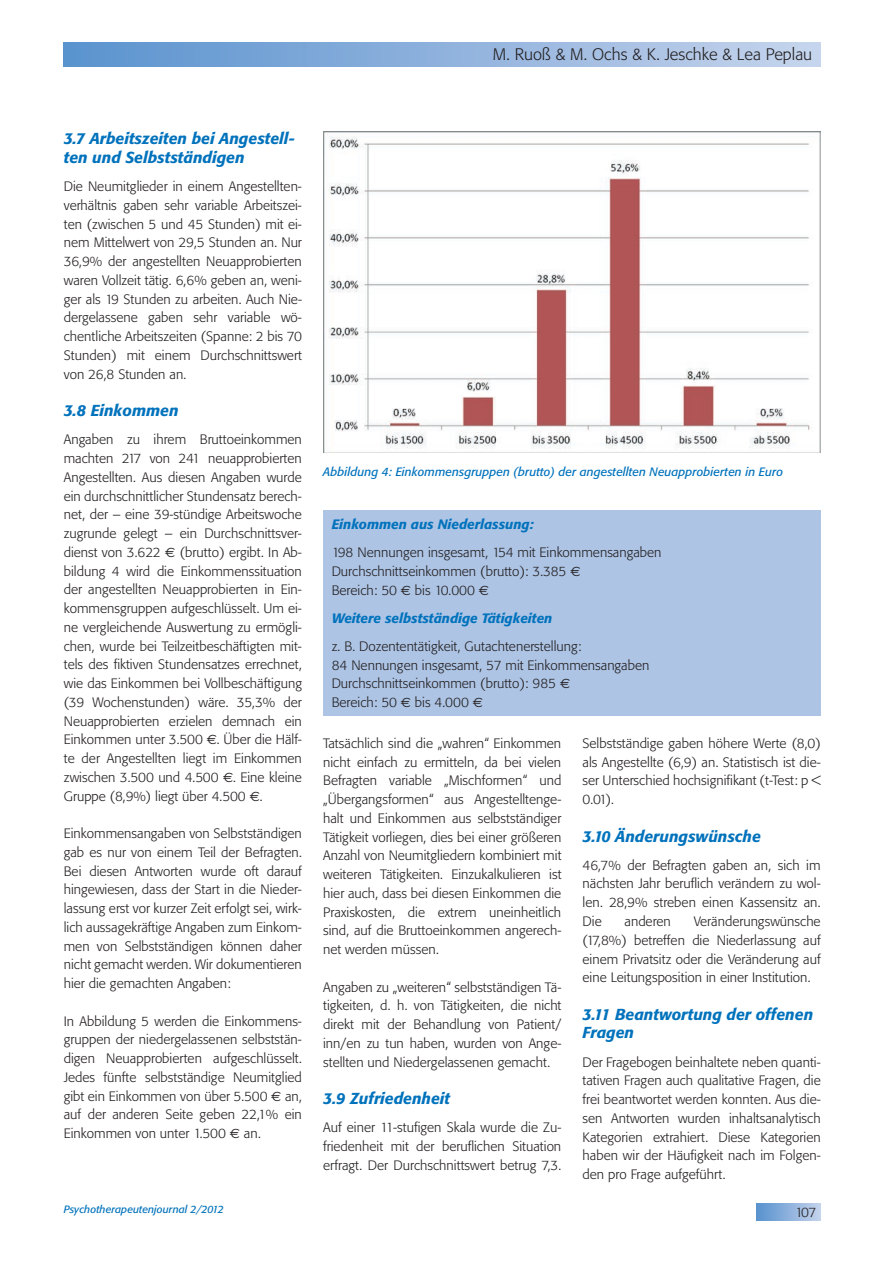
<style>
.page{position:relative;width:893px;height:1263px;background:#fff}
.page>*{position:absolute;margin:0;border:0;box-sizing:border-box;transform-origin:0 0}
.t1{font:300 16.5px "Tn T Form BSK";color:#231f20}
.t2{font:italic 500 15.75px/18.8px "Tn T Form BSK";color:#0072bc}
.t3{font:300 13.5px/18.8px "Tn T Form BSK";color:#231f20;text-align:justify}
.t4{font:italic 500 13.5px "Tn T Form BSK";color:#0072bc}
.t5{font:italic 12px "Tn T Form BSK";color:#0072bc}
.t6{font:italic 10.5px "Tn T Form BSK";color:#0072bc}
.s1{font-family:"Euro Sans";font-weight:400}
</style>
<div class="page">
<div style="left:64px;top:43px;width:757px;height:24px;background:linear-gradient(to right,#5992ce,#c6d3ec)"></div>
<div style="left:757px;top:1203px;width:64px;height:17px;background:linear-gradient(to right,#5992ce,#c3d2eb)"></div>
<div style="left:323px;top:510px;width:498px;height:205px;background:#adc4e5"></div>
<img style="left:323px;top:132px;width:498px;height:321px">
<p class="t1" style="left:493px;top:44px;width:321px">M. Ruoß &amp; M. Ochs &amp; K. Jeschke &amp; Lea Peplau</p>
<p class="t2" style="left:64px;top:129px;width:232px">3.7 Arbeitszeiten bei Angestell&shy;ten und Selbstständigen</p>
<p class="t3" style="left:64px;top:177px;width:240px">Die Neumitglieder in einem Angestellten&shy;verhältnis gaben sehr variable Arbeitszei&shy;ten (zwischen 5 und 45 Stunden) mit ei&shy;nem Mittelwert von 29,5 Stunden an. Nur 36,9% der angestellten Neuapprobierten waren Vollzeit tätig. 6,6% geben an, weni&shy;ger als 19 Stunden zu arbeiten. Auch Nie&shy;dergelassene gaben sehr variable wö&shy;chentliche Arbeitszeiten (Spanne: 2 bis 70<br>Stunden) mit einem Durchschnittswert von 26,8 Stunden an.</p>
<p class="t2" style="left:64px;top:401px;width:116px">3.8 Einkommen</p>
<p class="t3" style="left:64px;top:430px;width:240px">Angaben zu ihrem Bruttoeinkommen machten 217 von 241 neuapprobierten Angestellten. Aus diesen Angaben wurde ein durchschnittlicher Stundensatz berech&shy;net, der – eine 39-stündige Arbeitswoche zugrunde gelegt – ein Durchschnittsver&shy;dienst von 3.622 <span class="s1">€</span> (brutto) ergibt. In Ab&shy;bildung 4 wird die Einkommenssituation der angestellten Neuapprobierten in Ein&shy;kommensgruppen aufgeschlüsselt. Um ei&shy;ne vergleichende Auswertung zu ermögli&shy;chen, wurde bei Teilzeitbeschäftigten mit&shy;tels des fiktiven Stundensatzes errechnet, wie das Einkommen bei Vollbeschäftigung (39 Wochenstunden) wäre. 35,3% der Neuapprobierten erzielen demnach ein Einkommen unter 3.500 <span class="s1">€</span>. Über die Hälf&shy;te der Angestellten liegt im Einkommen zwischen 3.500 und 4.500 <span class="s1">€</span>. Eine kleine Gruppe (8,9%) liegt über 4.500 <span class="s1">€</span>.</p>
<p class="t3" style="left:64px;top:824px;width:240px">Einkommensangaben von Selbstständigen gab es nur von einem Teil der Befragten.<br>Bei diesen Antworten wurde oft darauf hingewiesen, dass der Start in die Nieder&shy;lassung erst vor kurzer Zeit erfolgt sei, wirk&shy;lich aussagekräftige Angaben zum Einkom&shy;men von Selbstständigen können daher nicht gemacht werden. Wir dokumentieren hier die gemachten Angaben:</p>
<p class="t3" style="left:64px;top:1011px;width:240px">In Abbildung 5 werden die Einkommens&shy;gruppen der niedergelassenen selbststän&shy;digen Neuapprobierten aufgeschlüsselt.<br>Jedes fünfte selbstständige Neumitglied gibt ein Einkommen von über 5.500 <span class="s1">€</span> an, auf der anderen Seite geben 22,1% ein Einkommen von unter 1.500 <span class="s1">€</span> an.</p>
<p class="t5" style="left:323px;top:464px;width:461px">Abbildung 4: Einkommensgruppen (brutto) der angestellten Neuapprobierten in Euro</p>
<p class="t4" style="left:332px;top:516px;width:203px">Einkommen aus Niederlassung:</p>
<p class="t3" style="left:332px;top:543px;width:331px;text-align:left">198 Nennungen insgesamt, 154 mit Einkommensangaben<br>Durchschnittseinkommen (brutto): 3.385 <span class="s1">€<br></span>Bereich: 50 <span class="s1">€</span> bis 10.000 <span class="s1">€</span></p>
<p class="t4" style="left:332px;top:610px;width:222px">Weitere selbstständige Tätigkeiten</p>
<p class="t3" style="left:332px;top:637px;width:319px;text-align:left">z. B. Dozententätigkeit, Gutachtenerstellung:<br>84 Nennungen insgesamt, 57 mit Einkommensangaben Durchschnittseinkommen (brutto): 985 <span class="s1">€<br></span>Bereich: 50 <span class="s1">€</span> bis 4.000 <span class="s1">€</span></p>
<p class="t3" style="left:323px;top:734px;width:240px">Tatsächlich sind die „wahren“ Einkommen nicht einfach zu ermitteln, da bei vielen Befragten variable „Mischformen“ und „Übergangsformen“ aus Angestelltenge&shy;halt und Einkommen aus selbstständiger Tätigkeit vorliegen, dies bei einer größeren Anzahl von Neumitgliedern kombiniert mit weiteren Tätigkeiten. Einzukalkulieren ist hier auch, dass bei diesen Einkommen die Praxiskosten, die extrem uneinheitlich sind, auf die Bruttoeinkommen angerech&shy;net werden müssen.</p>
<p class="t3" style="left:323px;top:978px;width:240px">Angaben zu „weiteren“ selbstständigen Tä&shy;tigkeiten, d. h. von Tätigkeiten, die nicht direkt mit der Behandlung von Patient/ inn/en zu tun haben, wurden von Ange&shy;stellten und Niedergelassenen gemacht.</p>
<p class="t2" style="left:323px;top:1089px;width:128px">3.9 Zufriedenheit</p>
<p class="t3" style="left:323px;top:1118px;width:240px">Auf einer 11-stufigen Skala wurde die Zu&shy;friedenheit mit der beruflichen Situation erfragt. Der Durchschnittswert betrug 7,3.</p>
<p class="t3" style="left:583px;top:734px;width:240px">Selbstständige gaben höhere Werte (8,0) als Angestellte (6,9) an. Statistisch ist die&shy;ser Unterschied hochsignifikant (t-Test: p &lt; 0.01).</p>
<p class="t2" style="left:583px;top:827px;width:180px">3.10 Änderungswünsche</p>
<p class="t3" style="left:583px;top:856px;width:240px">46,7% der Befragten gaben an, sich im nächsten Jahr beruflich verändern zu wol&shy;len. 28,9% streben einen Kassensitz an.<br>Die</p>
<p class="t3" style="left:583px;top:912px;width:240px;text-indent:111px">Veränderungswünsche (17,8%) betreffen die Niederlassung auf einem Privatsitz oder die Veränderung auf eine Leitungsposition in einer Institution.</p>
<p class="t2" style="left:583px;top:1005px;width:232px">3.11 Beantwortung der offenen<br>Fragen</p>
<p class="t3" style="left:583px;top:1052px;width:240px">Der Fragebogen beinhaltete neben quanti&shy;tativen Fragen auch qualitative Fragen, die frei beantwortet werden konnten. Aus die&shy;sen Antworten wurden inhaltsanalytisch Kategorien extrahiert. Diese Kategorien haben wir der Häufigkeit nach im Folgen&shy;den pro Frage aufgeführt.</p>
<p class="t3" style="left:624px;top:912px;width:48px">anderen</p>
<p class="t6" style="left:64px;top:1203px;width:162px">Psychotherapeutenjournal 2/2012</p>
<p class="t3" style="left:795px;top:1202px;width:23px">107</p>
</div>
